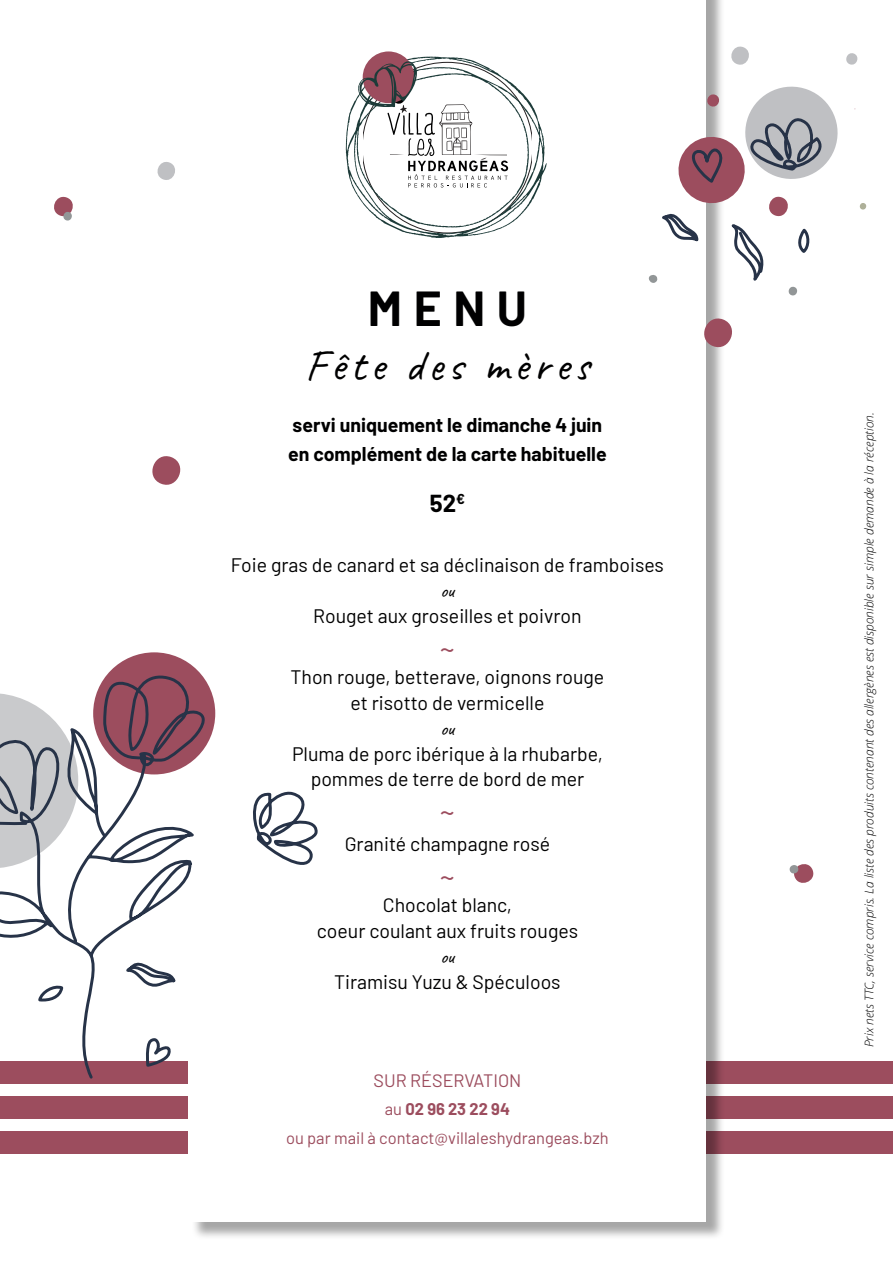
<style>
.page{position:relative;width:893px;height:1263px;background:#fff}
.page>*{position:absolute;margin:0;border:0;box-sizing:border-box;transform-origin:0 0}
.t1{font:700 48px "Barlow";color:#000001}
.t2{font:45px "Caveat";letter-spacing:.11em;color:#000001}
.t3{font:30px "Barlow";color:#9c4d5e}
.t4{font:700 24px "Barlow";color:#000001}
.t5{font:19.5px/25.5px "Barlow";color:#000001;text-align:center}
.t6{font:700 19.5px/28.8px "Barlow";color:#000001}
.t7{font:19.5px "Caveat";color:#000001}
.t8{font:18px "Barlow";color:#9c4d5e}
.t9{font:16.5px/28.3px "Barlow";color:#9c4d5e;text-align:center}
.t10{font:italic 300 12px "Open Sans";color:#000001}
.s1{font-weight:700}
</style>
<div class="page">
<div style="left:0;top:1131px;width:893px;height:22px;background:#9c4d5e"></div>
<div style="left:0;top:1096px;width:893px;height:22px;background:#9c4d5e"></div>
<div style="left:0;top:1061px;width:893px;height:23px;background:#9c4d5e"></div>
<div style="left:191px;top:0;width:534px;height:1240px;background:#000001;opacity:.35"></div>
<div style="left:189px;top:0;width:517px;height:1222px;background:#fff"></div>
<div style="left:93px;top:652px;width:122px;height:122px;background:#9c4d5e;border-radius:50%"></div>
<svg style="left:0;top:668px;width:318px;height:413px"></svg>
<svg style="left:363px;top:51px;width:51px;height:52px"></svg>
<svg style="left:346px;top:56px;width:201px;height:182px"></svg>
<svg style="left:731px;top:46px;width:18px;height:19px"></svg>
<svg style="left:846px;top:53px;width:12px;height:12px"></svg>
<svg style="left:704px;top:313px;width:28px;height:40px"></svg>
<svg style="left:649px;top:81px;width:189px;height:216px"></svg>
<svg style="left:859px;top:203px;width:8px;height:7px"></svg>
<svg style="left:54px;top:196px;width:19px;height:25px"></svg>
<svg style="left:152px;top:456px;width:29px;height:29px"></svg>
<svg style="left:157px;top:162px;width:18px;height:18px"></svg>
<svg style="left:789px;top:864px;width:25px;height:19px"></svg>
<h1 class="t1" style="left:368px;top:273px;width:161px">MENU</h1>
<h2 class="t2" style="left:305px;top:337px;width:286px">Fête des mères</h2>
<p class="t6" style="left:288px;top:409px;width:320px">servi uniquement le dimanche 4 juin en complément de la carte habituelle</p>
<p class="t4" style="left:430px;top:485px;width:37px">52<sup>€</sup></p>
<p class="t5" style="left:231px;top:550px;width:435px">Foie gras de canard et sa déclinaison de framboises</p>
<p class="t7" style="left:440px;top:578px;width:16px">ou</p>
<p class="t5" style="left:313px;top:601px;width:270px">Rouget aux groseilles et poivron</p>
<h3 class="t3" style="left:440px;top:626px;width:17px">~</h3>
<p class="t5" style="left:291px;top:663px;width:315px">Thon rouge, betterave, oignons rouge et risotto de vermicelle</p>
<p class="t7" style="left:440px;top:716px;width:16px">ou</p>
<p class="t5" style="left:292px;top:739px;width:312px">Pluma de porc ibérique à la rhubarbe, pommes de terre de bord de mer</p>
<h3 class="t3" style="left:440px;top:790px;width:17px">~</h3>
<p class="t5" style="left:345px;top:829px;width:207px">Granité champagne rosé</p>
<h3 class="t3" style="left:440px;top:854px;width:17px">~</h3>
<p class="t5" style="left:317px;top:891px;width:263px">Chocolat blanc,<br>coeur coulant aux fruits rouges</p>
<p class="t7" style="left:440px;top:944px;width:16px">ou</p>
<p class="t5" style="left:334px;top:967px;width:228px">Tiramisu Yuzu &amp; Spéculoos</p>
<p class="t8" style="left:373px;top:1067px;width:149px">SUR RÉSERVATION</p>
<p class="t9" style="left:286px;top:1094px;width:324px">au <span class="s1">02 96 23 22 94<br></span>ou par mail à contact@villaleshydrangeas.bzh</p>
<p class="t10" style="left:861px;top:1047px;width:636px;rotate:-90deg">Prix nets TTC, service compris. La liste des produits contenant des allergènes est disponible sur simple demande à la réception.</p>
</div>
